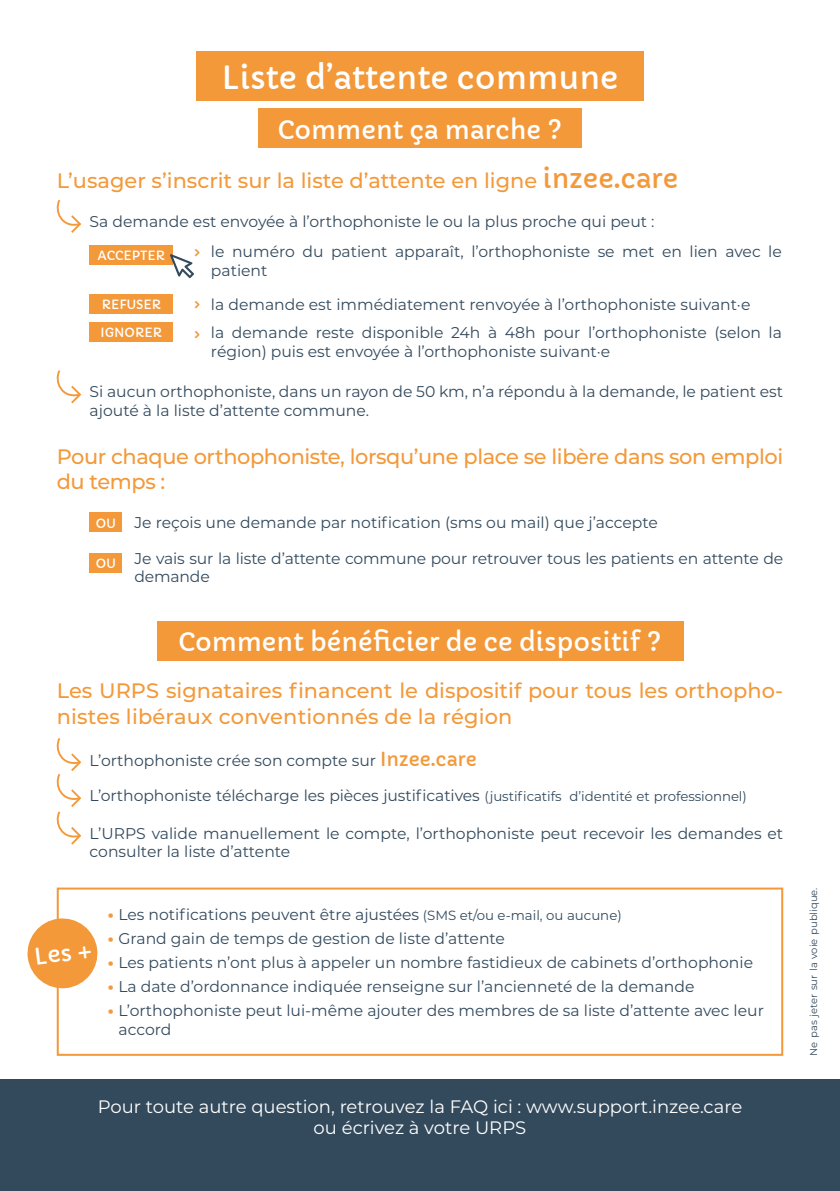
<style>
.page{position:relative;width:840px;height:1191px;background:#fff}
.page>*{position:absolute;margin:0;border:0;box-sizing:border-box;transform-origin:0 0}
.t1{font:31.4px "Capriola";color:#fff}
.t2{font:25px "Capriola";color:#fff}
.t3{font:22.6px "Capriola";color:#fff}
.t4{font:500 20.8px/25px "Montserrat";color:#f3993a}
.t5{font:500 20.8px/25px "Montserrat";letter-spacing:-.02em;color:#f3993a}
.t6{font:18px/21.6px "Montserrat";color:#fff;text-align:center}
.t7{font:15.6px/18.6px "Montserrat";color:#334a5d}
.t8{font:15.2px "Capriola";color:#f3993a}
.t9{font:12.6px "Capriola";color:#fff}
.t10{font:10px "Montserrat";color:#334a5d}
.s1{font-family:"Capriola";font-weight:400;font-size:26.6px}
.s2{font-family:"Capriola";font-size:19px;color:#f3993a}
.s3{font-size:13.4px}
.s4{font-weight:800;color:#f3993a}
</style>
<div class="page">
<div style="left:0;top:1079px;width:839px;height:112px;background:#334a5d"></div>
<div style="left:196px;top:51px;width:447px;height:49px;background:#f3993a"></div>
<div style="left:90px;top:245px;width:83px;height:20px;background:#f3993a"></div>
<div style="left:90px;top:294px;width:83px;height:20px;background:#f3993a"></div>
<div style="left:90px;top:322px;width:83px;height:20px;background:#f3993a"></div>
<div style="left:258px;top:108px;width:323px;height:40px;background:#f3993a"></div>
<div style="left:157px;top:621px;width:525px;height:39px;background:#f3993a"></div>
<div style="left:57px;top:887px;width:725px;height:168px;border:2px solid #f3993a"></div>
<svg style="left:56px;top:199px;width:26px;height:34px"></svg>
<svg style="left:56px;top:738px;width:26px;height:107px"></svg>
<svg style="left:56px;top:370px;width:26px;height:34px"></svg>
<svg style="left:170px;top:254px;width:24px;height:24px"></svg>
<svg style="left:27px;top:916px;width:71px;height:74px"></svg>
<div style="left:90px;top:512px;width:32px;height:20px;background:#f3993a"></div>
<div style="left:90px;top:553px;width:32px;height:19px;background:#f3993a"></div>
<p class="t1" style="left:221px;top:58px;width:398px">Liste d’attente commune</p>
<p class="t2" style="left:278px;top:114px;width:285px">Comment ça marche ?</p>
<p class="t4" style="left:57px;top:167px;width:622px">L’usager s’inscrit sur la liste d’attente en ligne <span class="s1">inzee.care</span></p>
<p class="t7" style="left:90px;top:211px;width:566px">Sa demande est envoyée à l’orthophoniste le ou la plus proche qui peut :</p>
<p class="t9" style="left:97px;top:248px;width:69px">ACCEPTER</p>
<p class="t8" style="left:194px;top:242px;width:8px">›</p>
<p class="t9" style="left:102px;top:297px;width:61px">REFUSER</p>
<p class="t9" style="left:101px;top:325px;width:63px">IGNORER</p>
<p class="t8" style="left:194px;top:294px;width:8px">›</p>
<p class="t8" style="left:194px;top:324px;width:8px">›</p>
<p class="t7" style="left:211px;top:242px;width:572px">le numéro du patient apparaît, l’orthophoniste se met en lien avec le patient</p>
<p class="t7" style="left:211px;top:294px;width:540px">la demande est immédiatement renvoyée à l’orthophoniste suivant·e</p>
<p class="t7" style="left:211px;top:323px;width:572px">la demande reste disponible 24h à 48h pour l’orthophoniste (selon la région) puis est envoyée à l’orthophoniste suivant·e</p>
<p class="t7" style="left:90px;top:382px;width:694px">Si aucun orthophoniste, dans un rayon de 50 km, n’a répondu à la demande, le patient est ajouté à la liste d’attente commune.</p>
<p class="t5" style="left:57px;top:443px;width:727px">Pour chaque orthophoniste, lorsqu’une place se libère dans son emploi du temps :</p>
<p class="t9" style="left:96px;top:515px;width:21px">OU</p>
<p class="t9" style="left:96px;top:556px;width:21px">OU</p>
<p class="t7" style="left:134px;top:512px;width:524px">Je reçois une demande par notification (sms ou mail) que j’accepte</p>
<p class="t7" style="left:134px;top:548px;width:650px">Je vais sur la liste d’attente commune pour retrouver tous les patients en attente de demande</p>
<p class="t2" style="left:178px;top:627px;width:484px">Comment bénéficier de ce dispositif ?</p>
<p class="t4" style="left:57px;top:677px;width:727px">Les URPS signataires financent le dispositif pour tous les orthopho&shy;nistes libéraux conventionnés de la région</p>
<p class="t7" style="left:90px;top:750px;width:388px">L’orthophoniste crée son compte sur <span class="s2">Inzee.care</span></p>
<p class="t7" style="left:90px;top:785px;width:658px">L’orthophoniste télécharge les pièces justificatives <span class="s3">(justificatifs d’identité et professionnel)</span></p>
<p class="t7" style="left:90px;top:823px;width:694px">L’URPS valide manuellement le compte, l’orthophoniste peut recevoir les demandes et consulter la liste d’attente</p>
<p class="t3" style="left:33px;top:943px;width:60px;rotate:-7deg">Les +</p>
<p class="t7" style="left:108px;top:904px;width:515px"><span class="s4">•</span> Les notifications peuvent être ajustées <span class="s3">(SMS et/ou e-mail, ou aucune)</span></p>
<p class="t7" style="left:108px;top:928px;width:398px"><span class="s4">•</span> Grand gain de temps de gestion de liste d’attente</p>
<p class="t7" style="left:108px;top:952px;width:646px"><span class="s4">•</span> Les patients n’ont plus à appeler un nombre fastidieux de cabinets d’orthophonie</p>
<p class="t7" style="left:108px;top:976px;width:588px"><span class="s4">•</span> La date d’ordonnance indiquée renseigne sur l’ancienneté de la demande</p>
<p class="t7" style="left:119px;top:1000px;width:646px;text-indent:-11px"><span class="s4">•</span> L’orthophoniste peut lui-même ajouter des membres de sa liste d’attente avec leur accord</p>
<p class="t6" style="left:98px;top:1094px;width:645px">Pour toute autre question, retrouvez la FAQ ici : www.support.inzee.care ou écrivez à votre URPS</p>
<p class="t10" style="left:806px;top:1055px;width:170px;rotate:-90deg">Ne pas jeter sur la voie publique.</p>
</div>
